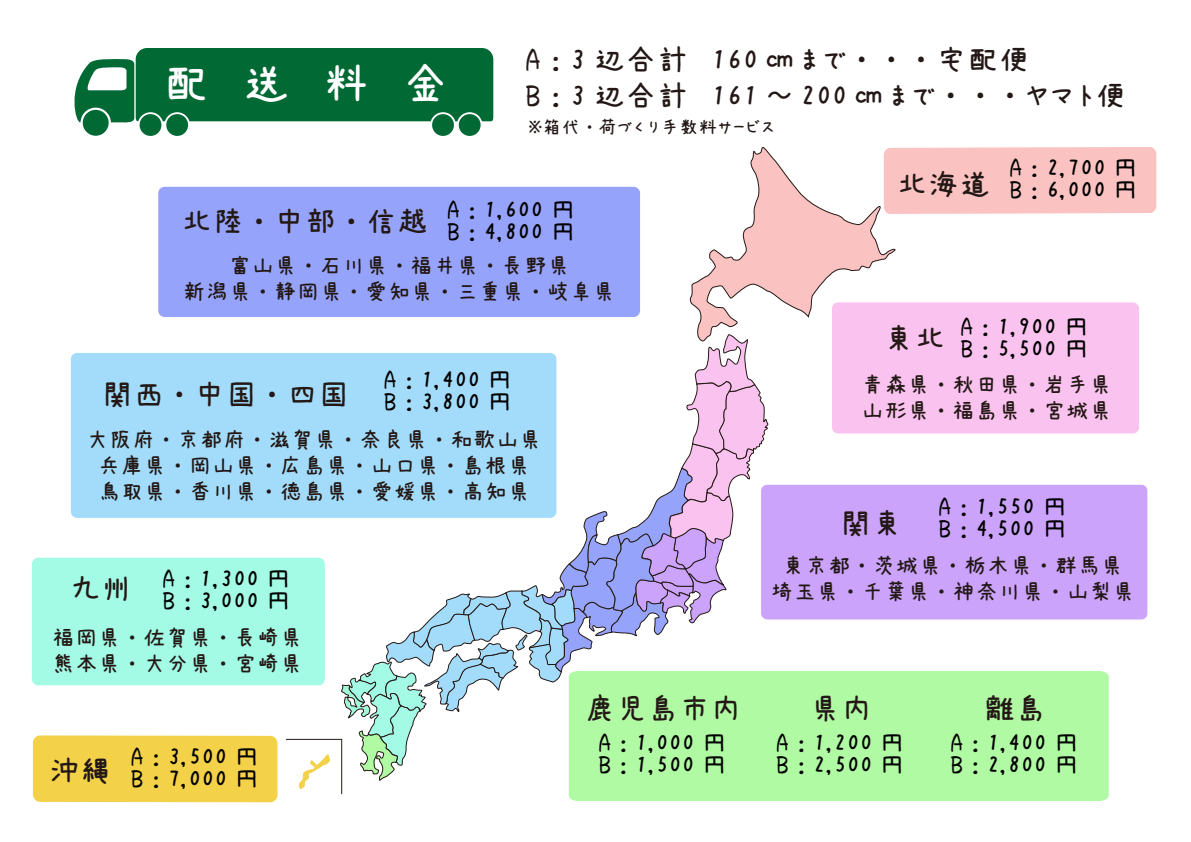
<style>
.page{position:relative;width:1191px;height:842px;background:#fff}
.page>*{position:absolute;margin:0;border:0;box-sizing:border-box;transform-origin:0 0}
.t1{font:48px "AP Japanesefont F";color:#fff;scale:.96 1}
.t2{font:31.5px/36px "AP Japanesefont F";color:#231815}
.t3{font:26px/22px "AP Japanesefont F";color:#000}
.t4{font:23.1px/26px "AP Japanesefont F";color:#231815;text-align:center}
.t5{font:19px "AP Japanesefont F";color:#231815}
</style>
<div class="page">
<svg style="left:689px;top:147px;width:207px;height:187px"></svg>
<svg style="left:285px;top:334px;width:483px;height:460px"></svg>
<div style="left:882px;top:147px;width:275px;height:69px;background:#fac3c2"></div>
<div style="left:567px;top:669px;width:542px;height:132px;background:#affaa3"></div>
<div style="left:33px;top:735px;width:244px;height:67px;background:#f3d149"></div>
<div style="left:831px;top:302px;width:308px;height:132px;background:#fac2ee;border-radius:7px"></div>
<div style="left:831px;top:301px;width:309px;height:133px;border:1px solid #fff;border-radius:7px"></div>
<div style="left:760px;top:484px;width:388px;height:136px;background:#cba3fa;border-radius:7px"></div>
<div style="left:760px;top:484px;width:388px;height:136px;border:1px solid #fff;border-radius:7px"></div>
<div style="left:158px;top:187px;width:482px;height:130px;background:#96a3fa;border-radius:6px"></div>
<div style="left:32px;top:558px;width:293px;height:127px;background:#a3fae5;border-radius:6px"></div>
<svg style="left:74px;top:48px;width:419px;height:88px"></svg>
<div style="left:71px;top:353px;width:485px;height:165px;background:#a3dcfa;border-radius:6px"></div>
<h1 class="t1" style="left:163px;top:60px;width:299px">配　送　料　金</h1>
<h2 class="t2" style="left:526px;top:41px;width:602px">A ： 3 辺合計　160 ㎝まで・・・宅配便<br>B ： 3 辺合計　161 ～ 200 ㎝まで・・・ヤマト便</h2>
<p class="t5" style="left:528px;top:118px;width:249px">※箱代・荷づくり手数料サービス</p>
<p class="t3" style="left:448px;top:199px;width:130px">A ： 1,600 円<br>B ： 4,800 円</p>
<h2 class="t2" style="left:181px;top:204px;width:249px">北陸・中部・信越</h2>
<p class="t4" style="left:183px;top:253px;width:434px">富山県・石川県・福井県・長野県<br>新潟県・静岡県・愛知県・三重県・岐阜県</p>
<p class="t3" style="left:384px;top:369px;width:130px">A ： 1,400 円<br>B ： 3,800 円</p>
<h2 class="t2" style="left:102px;top:376px;width:249px">関西・中国・四国</h2>
<p class="t4" style="left:86px;top:427px;width:458px">大阪府・京都府・滋賀県・奈良県・和歌山県兵庫県・岡山県・広島県・山口県・島根県鳥取県・香川県・徳島県・愛媛県・高知県</p>
<p class="t3" style="left:163px;top:568px;width:130px">A ： 1,300 円<br>B ： 3,000 円</p>
<h2 class="t2" style="left:69px;top:571px;width:64px">九州</h2>
<p class="t4" style="left:52px;top:624px;width:253px;text-align:left">福岡県・佐賀県・長崎県熊本県・大分県・宮崎県</p>
<h2 class="t2" style="left:896px;top:167px;width:96px">北海道</h2>
<p class="t3" style="left:1010px;top:157px;width:130px">A ： 2,700 円<br>B ： 6,000 円</p>
<p class="t3" style="left:961px;top:316px;width:130px">A ： 1,900 円<br>B ： 5,500 円</p>
<h2 class="t2" style="left:883px;top:321px;width:64px">東北</h2>
<p class="t4" style="left:861px;top:372px;width:253px;text-align:left">青森県・秋田県・岩手県山形県・福島県・宮城県</p>
<p class="t3" style="left:939px;top:495px;width:130px">A ： 1,550 円<br>B ： 4,500 円</p>
<h2 class="t2" style="left:840px;top:505px;width:64px">関東</h2>
<p class="t4" style="left:770px;top:552px;width:367px">東京都・茨城県・栃木県・群馬県埼玉県・千葉県・神奈川県・山梨県</p>
<h2 class="t2" style="left:49px;top:753px;width:64px">沖縄</h2>
<p class="t3" style="left:131px;top:746px;width:130px">A ： 3,500 円<br>B ： 7,000 円</p>
<h2 class="t2" style="left:584px;top:691px;width:159px">鹿児島市内</h2>
<p class="t3" style="left:599px;top:731px;width:130px">A ： 1,000 円<br>B ： 1,500 円</p>
<p class="t3" style="left:777px;top:731px;width:130px">A ： 1,200 円<br>B ： 2,500 円</p>
<p class="t3" style="left:951px;top:731px;width:130px">A ： 1,400 円<br>B ： 2,800 円</p>
<h2 class="t2" style="left:809px;top:691px;width:64px">県内</h2>
<h2 class="t2" style="left:983px;top:691px;width:64px">離島</h2>
</div>
